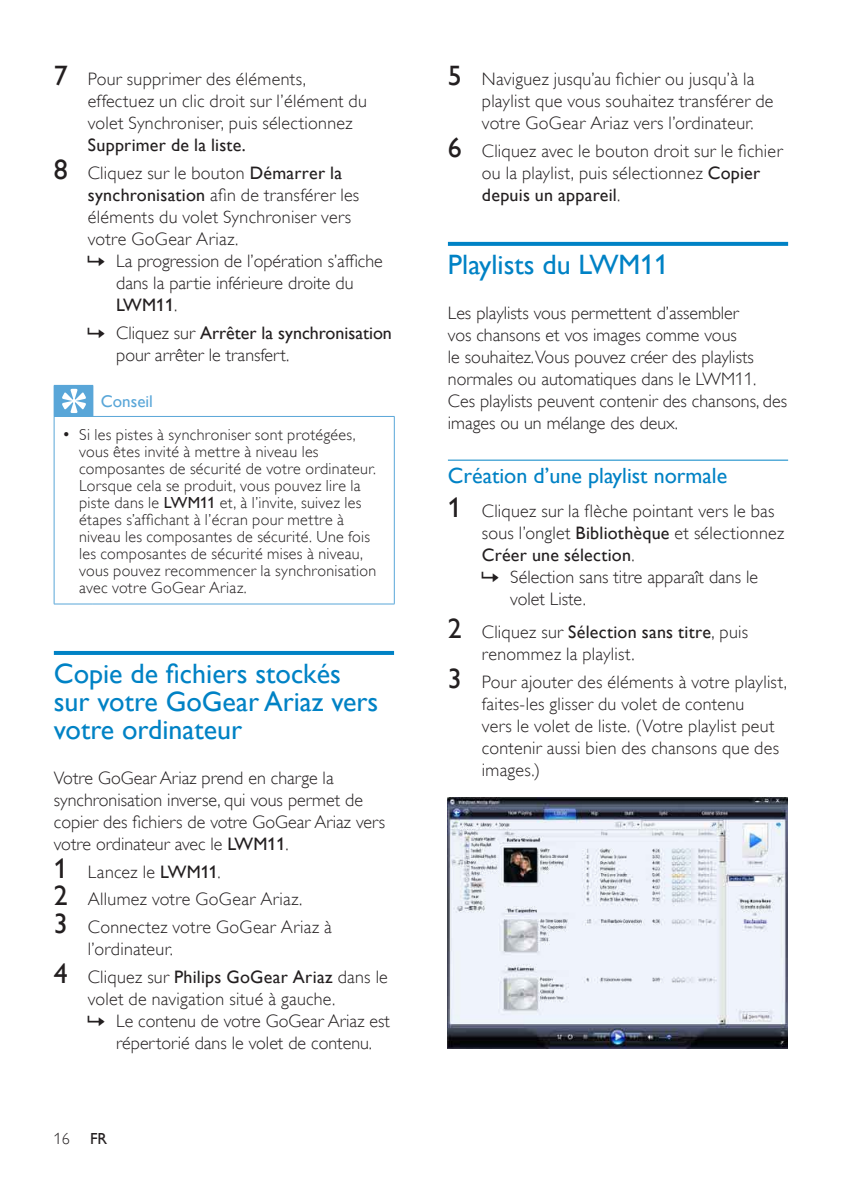
<style>
.page{position:relative;width:842px;height:1191px;background:#fff}
.page>*{position:absolute;margin:0;border:0;box-sizing:border-box;transform-origin:0 0}
.t1{font:28px/28px "Gill Sans Alt One WGL";color:#0082c5}
.t2{font:22px "Gill Sans Alt One WGL";color:#0082c5}
.t3{font:18px/22px "Gill Sans Alt One WGL Light";letter-spacing:.01em;color:#231f20}
.t4{font:18px/27.6px "Gill Sans Alt One WGL";letter-spacing:.015em;color:#231f20}
.t5{font:17px "Gill Sans Alt One WGL";color:#59a6d8}
.t6{font:16px/17px "Gill Sans Alt One WGL Light";letter-spacing:.02em;color:#231f20}
.t7{font:16px "Gill Sans Alt One WGL";color:#231f20}
.s1{font-family:"Gill Sans Alt One WGL";font-size:28px}
.s2{font-family:"Gill Sans Alt One WGL"}
.s3{font-family:"Gill Sans Alt One WGL Light"}
.s4{font-size:17px}
.s5{font-size:28px}
</style>
<div class="page">
<svg style="left:448px;top:242px;width:340px;height:4px"></svg>
<hr style="left:448px;top:459px;width:340px;height:1px;background:#0082c5">
<img style="left:448px;top:798px;width:339px;height:251px">
<hr style="left:54px;top:651px;width:340px;height:4px;background:#0082c5">
<div style="left:54px;top:385px;width:39px;height:31px;background:#59a6d8"></div>
<hr style="left:93px;top:386px;width:1px;height:30px;background:#59a6d8">
<hr style="left:93px;top:416px;width:302px;height:1px;background:#59a6d8">
<hr style="left:54px;top:416px;width:1px;height:188px;background:#59a6d8">
<hr style="left:394px;top:417px;width:1px;height:187px;background:#59a6d8">
<hr style="left:54px;top:603px;width:39px;height:1px;background:#59a6d8">
<hr style="left:93px;top:603px;width:302px;height:1px;background:#59a6d8">
<svg style="left:62px;top:389px;width:24px;height:24px"></svg>
<p class="t3" style="left:88px;top:68px;width:281px;text-indent:-34px"><span class="s1">7</span> Pour supprimer des éléments, effectuez un clic droit sur l’élément du volet Synchroniser, puis sélectionnez</p>
<p class="t4" style="left:88px;top:131px;width:160px">Supprimer de la liste.</p>
<p class="t3" style="left:88px;top:162px;width:273px;text-indent:-34px"><span class="s1">8</span> Cliquez sur le bouton <span class="s2">Démarrer la synchronisation</span> afin de transférer les éléments du volet Synchroniser vers votre GoGear Ariaz.</p>
<p class="t3" style="left:116px;top:250px;width:268px">La progression de l’opération s’affiche dans la partie inférieure droite du</p>
<p class="t4" style="left:116px;top:291px;width:277px">LWM11<span class="s3">.<br>Cliquez sur</span> Arrêter la synchronisation</p>
<p class="t3" style="left:116px;top:343px;width:175px">pour arrêter le transfert.</p>
<p class="t5" style="left:101px;top:389px;width:54px">Conseil</p>
<p class="t6" style="left:79px;top:426px;width:299px;text-indent:-17px"><span class="s4">•</span> Si les pistes à synchroniser sont protégées, vous êtes invité à mettre à niveau les composantes de sécurité de votre ordinateur.<br>Lorsque cela se produit, vous pouvez lire la piste dans le <span class="s2">LWM11</span> et, à l’invite, suivez les étapes s’affichant à l’écran pour mettre à niveau les composantes de sécurité. Une fois les composantes de sécurité mises à niveau, vous pouvez recommencer la synchronisation avec votre GoGear Ariaz.</p>
<h1 class="t1" style="left:54px;top:659px;width:326px">Copie de fichiers stockés sur votre GoGear Ariaz vers votre ordinateur</h1>
<p class="t3" style="left:54px;top:767px;width:333px">Votre GoGear Ariaz prend en charge la synchronisation inverse, qui vous permet de copier des fichiers de votre GoGear Ariaz vers votre ordinateur avec le <span class="s2">LWM11</span>.</p>
<p class="t3" style="left:54px;top:858px;width:280px;line-height:27.6px"><span class="s1">1</span> Lancez le <span class="s2">LWM11</span>.<br><span class="s1">2</span> Allumez votre GoGear Ariaz.<br><span class="s1">3</span> Connectez votre GoGear Ariaz à</p>
<p class="t3" style="left:88px;top:938px;width:87px">l’ordinateur.</p>
<p class="t4" style="left:54px;top:962px;width:336px"><span class="s5">4</span> <span class="s3">Cliquez sur</span> Philips GoGear Ariaz <span class="s3">dans le</span></p>
<p class="t3" style="left:116px;top:987px;width:275px;text-indent:-28px">volet de navigation situé à gauche.<br>Le contenu de votre GoGear Ariaz est répertorié dans le volet de contenu.</p>
<p class="t6" style="left:54px;top:1130px;width:17px">16</p>
<p class="t7" style="left:90px;top:1128px;width:19px">FR</p>
<p class="t3" style="left:482px;top:68px;width:293px;text-indent:-34px"><span class="s1">5</span> Naviguez jusqu’au fichier ou jusqu’à la playlist que vous souhaitez transférer de votre GoGear Ariaz vers l’ordinateur.</p>
<p class="t3" style="left:482px;top:140px;width:302px;text-indent:-34px"><span class="s1">6</span> Cliquez avec le bouton droit sur le fichier ou la playlist, puis sélectionnez <span class="s2">Copier</span></p>
<p class="t4" style="left:482px;top:181px;width:140px">depuis un appareil<span class="s3">.</span></p>
<h1 class="t1" style="left:448px;top:250px;width:222px">Playlists du LWM11</h1>
<p class="t3" style="left:448px;top:302px;width:341px">Les playlists vous permettent d’assembler<br>vos chansons et vos images comme vous<br>le souhaitez.Vous pouvez créer des playlists normales ou automatiques dans le LWM11.<br>Ces playlists peuvent contenir des chansons, des images ou un mélange des deux.</p>
<p class="t2" style="left:448px;top:461px;width:281px">Création d’une playlist normale</p>
<p class="t3" style="left:482px;top:500px;width:304px;text-indent:-34px"><span class="s1">1</span> Cliquez sur la flèche pointant vers le bas sous l’onglet <span class="s2">Bibliothèque</span> et sélectionnez</p>
<p class="t4" style="left:482px;top:540px;width:154px">Créer une sélection<span class="s3">.</span></p>
<p class="t3" style="left:510px;top:566px;width:249px">Sélection sans titre apparaît dans le volet Liste.</p>
<p class="t4" style="left:448px;top:618px;width:302px"><span class="s5">2</span> <span class="s3">Cliquez sur</span> Sélection sans titre<span class="s3">, puis</span></p>
<p class="t3" style="left:448px;top:640px;width:341px;line-height:27.6px;text-indent:34px">renommez la playlist.<br><span class="s1">3</span> Pour ajouter des éléments à votre playlist,</p>
<p class="t3" style="left:482px;top:693px;width:299px">faites-les glisser du volet de contenu<br>vers le volet de liste. (Votre playlist peut contenir aussi bien des chansons que des images.)</p>
</div>
